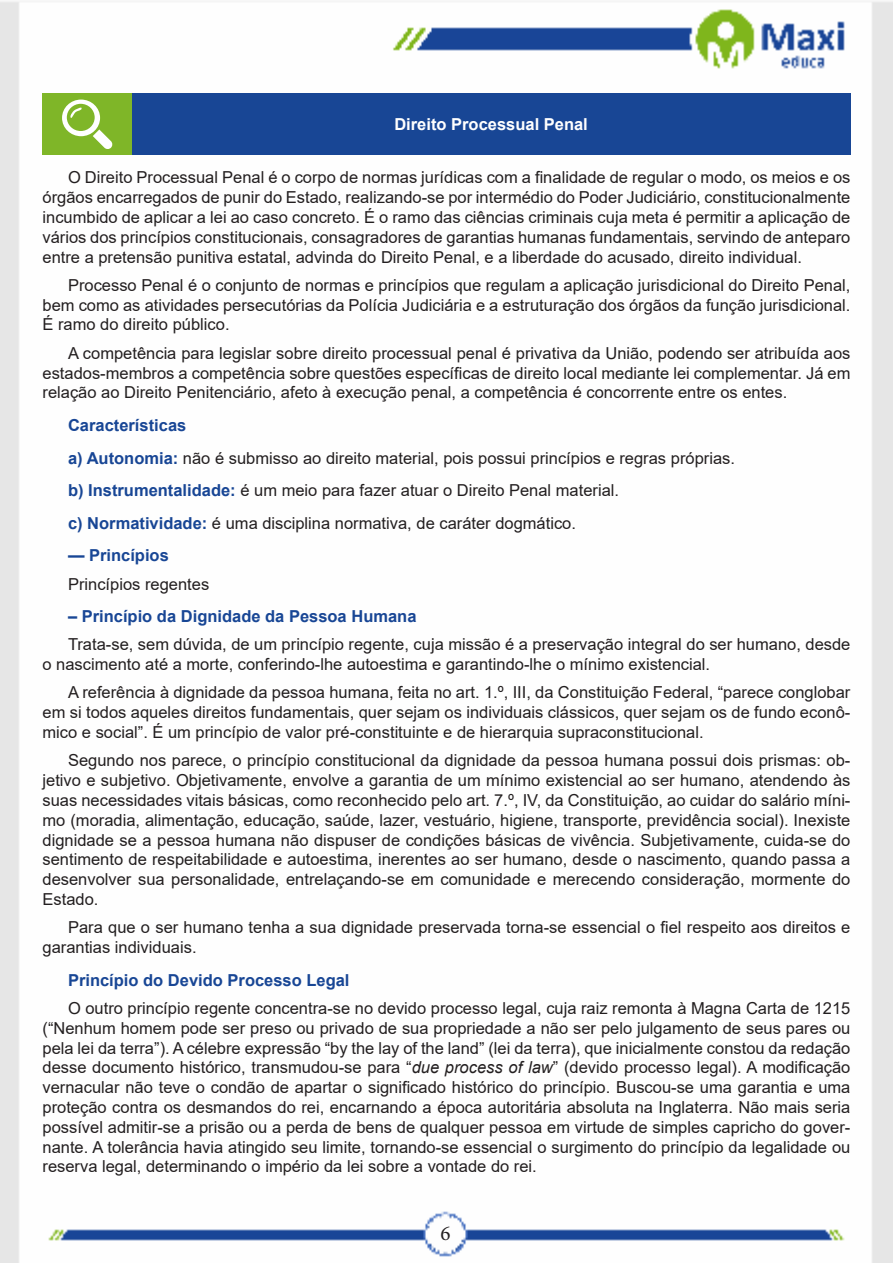
<style>
.page{position:relative;width:893px;height:1263px;background:#fff}
.page>*{position:absolute;margin:0;border:0;box-sizing:border-box;transform-origin:0 0}
.t1{font:21px "Minion Pro";color:#231f20}
.TEXTO_BASE{font:16.5px/19.8px "Arial";color:#231f20;text-align:justify}
.TITULO_DE_ASSUNTO__CORPO{font:700 16.5px "Arial";color:#184695}
.Titulo_de_Caixa{font:700 16.5px "Arial";color:#fff}
.s1{font-weight:700;color:#184695}
.s2{font-style:italic}
</style>
<div class="page">
<img style="left:0;top:1px;width:893px;height:1262px">
<div style="left:43px;top:94px;width:89px;height:61px;background:#7fb628"></div>
<div style="left:132px;top:94px;width:718px;height:61px;background:#184695"></div>
<svg style="left:62px;top:100px;width:51px;height:49px"></svg>
<p class="Titulo_de_Caixa" style="left:394px;top:113px;width:195px">Direito Processual Penal</p>
<p class="TEXTO_BASE" style="left:43px;top:168px;width:809px;text-indent:26px">O Direito Processual Penal é o corpo de normas jurídicas com a finalidade de regular o modo, os meios e os órgãos encarregados de punir do Estado, realizando-se por intermédio do Poder Judiciário, constitucionalmente incumbido de aplicar a lei ao caso concreto. É o ramo das ciências criminais cuja meta é permitir a aplicação de vários dos princípios constitucionais, consagradores de garantias humanas fundamentais, servindo de anteparo entre a pretensão punitiva estatal, advinda do Direito Penal, e a liberdade do acusado, direito individual.</p>
<p class="TEXTO_BASE" style="left:43px;top:275px;width:809px;text-indent:26px">Processo Penal é o conjunto de normas e princípios que regulam a aplicação jurisdicional do Direito Penal, bem como as atividades persecutórias da Polícia Judiciária e a estruturação dos órgãos da função jurisdicional.<br>É ramo do direito público.</p>
<p class="TEXTO_BASE" style="left:43px;top:343px;width:809px;text-indent:26px">A competência para legislar sobre direito processual penal é privativa da União, podendo ser atribuída aos estados-membros a competência sobre questões específicas de direito local mediante lei complementar. Já em relação ao Direito Penitenciário, afeto à execução penal, a competência é concorrente entre os entes.</p>
<p class="TITULO_DE_ASSUNTO__CORPO" style="left:68px;top:413px;width:120px">Características</p>
<p class="TEXTO_BASE" style="left:68px;top:448px;width:668px"><span class="s1">a) Autonomia:</span> não é submisso ao direito material, pois possui princípios e regras próprias.</p>
<p class="TEXTO_BASE" style="left:68px;top:480px;width:553px"><span class="s1">b) Instrumentalidade:</span> é um meio para fazer atuar o Direito Penal material.</p>
<p class="TEXTO_BASE" style="left:68px;top:513px;width:510px"><span class="s1">c) Normatividade:</span> é uma disciplina normativa, de caráter dogmático.</p>
<p class="TITULO_DE_ASSUNTO__CORPO" style="left:68px;top:544px;width:102px">— Princípios</p>
<p class="TEXTO_BASE" style="left:68px;top:574px;width:143px">Princípios regentes</p>
<p class="TITULO_DE_ASSUNTO__CORPO" style="left:68px;top:605px;width:350px">– Princípio da Dignidade da Pessoa Humana</p>
<p class="TEXTO_BASE" style="left:43px;top:634px;width:809px;text-indent:26px">Trata-se, sem dúvida, de um princípio regente, cuja missão é a preservação integral do ser humano, desde o nascimento até a morte, conferindo-lhe autoestima e garantindo-lhe o mínimo existencial.</p>
<p class="TEXTO_BASE" style="left:43px;top:683px;width:809px;text-indent:26px">A referência à dignidade da pessoa humana, feita no art. 1.º, III, da Constituição Federal, “parece conglobar em si todos aqueles direitos fundamentais, quer sejam os individuais clássicos, quer sejam os de fundo econô&shy;mico e social”. É um princípio de valor pré-constituinte e de hierarquia supraconstitucional.</p>
<p class="TEXTO_BASE" style="left:43px;top:751px;width:809px;text-indent:26px">Segundo nos parece, o princípio constitucional da dignidade da pessoa humana possui dois prismas: ob&shy;jetivo e subjetivo. Objetivamente, envolve a garantia de um mínimo existencial ao ser humano, atendendo às suas necessidades vitais básicas, como reconhecido pelo art. 7.º, IV, da Constituição, ao cuidar do salário míni&shy;mo (moradia, alimentação, educação, saúde, lazer, vestuário, higiene, transporte, previdência social). Inexiste dignidade se a pessoa humana não dispuser de condições básicas de vivência. Subjetivamente, cuida-se do sentimento de respeitabilidade e autoestima, inerentes ao ser humano, desde o nascimento, quando passa a desenvolver sua personalidade, entrelaçando-se em comunidade e merecendo consideração, mormente do Estado.</p>
<p class="TEXTO_BASE" style="left:43px;top:917px;width:809px;text-indent:26px">Para que o ser humano tenha a sua dignidade preservada torna-se essencial o fiel respeito aos direitos e garantias individuais.</p>
<p class="TITULO_DE_ASSUNTO__CORPO" style="left:68px;top:968px;width:283px">Princípio do Devido Processo Legal</p>
<p class="TEXTO_BASE" style="left:43px;top:998px;width:809px;text-indent:26px">O outro princípio regente concentra-se no devido processo legal, cuja raiz remonta à Magna Carta de 1215 (“Nenhum homem pode ser preso ou privado de sua propriedade a não ser pelo julgamento de seus pares ou pela lei da terra”). A célebre expressão “by the lay of the land” (lei da terra), que inicialmente constou da redação desse documento histórico, transmudou-se para “<span class="s2">due process of law</span>” (devido processo legal). A modificação vernacular não teve o condão de apartar o significado histórico do princípio. Buscou-se uma garantia e uma proteção contra os desmandos do rei, encarnando a época autoritária absoluta na Inglaterra. Não mais seria possível admitir-se a prisão ou a perda de bens de qualquer pessoa em virtude de simples capricho do gover&shy;nante. A tolerância havia atingido seu limite, tornando-se essencial o surgimento do princípio da legalidade ou reserva legal, determinando o império da lei sobre a vontade do rei.</p>
<p class="t1" style="left:440px;top:1219px;width:12px">6</p>
</div>
